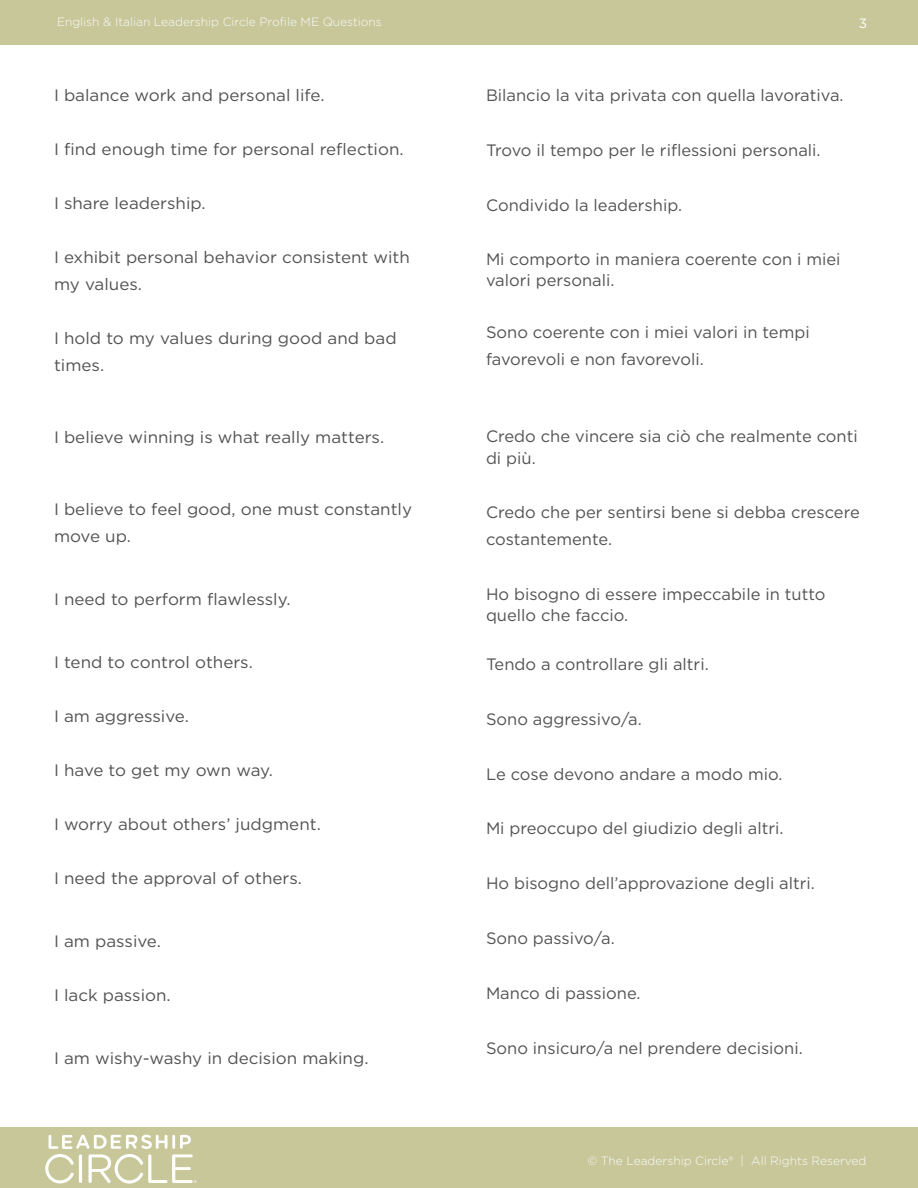
<style>
.page{position:relative;width:918px;height:1188px;background:#fff}
.page>*{position:absolute;margin:0;border:0;box-sizing:border-box;transform-origin:0 0}
.t1{font:16.5px/27px "Gotham";color:#535353}
.t2{font:13.5px "Gotham";color:#fff}
.t3{font:300 12px "Gotham";color:#fbfdfe}
</style>
<div class="page">
<div style="left:0;top:1128px;width:918px;height:60px;background:#c7c799"></div>
<div style="left:0;top:0;width:918px;height:44px;background:#c7c799"></div>
<svg style="left:45px;top:1135px;width:152px;height:49px"></svg>
<p class="t3" style="left:57px;top:15px;width:326px">English &amp; Italian Leadership Circle Profile ME Questions</p>
<p class="t2" style="left:859px;top:15px;width:10px">3</p>
<p class="t1" style="left:54px;top:81px;width:272px">I balance work and personal life.</p>
<p class="t1" style="left:54px;top:135px;width:351px">I find enough time for personal reflection.</p>
<p class="t1" style="left:54px;top:189px;width:153px">I share leadership.</p>
<p class="t1" style="left:54px;top:243px;width:357px">I exhibit personal behavior consistent with my values.</p>
<p class="t1" style="left:54px;top:324px;width:344px">I hold to my values during good and bad times.</p>
<p class="t1" style="left:54px;top:423px;width:332px">I believe winning is what really matters.</p>
<p class="t1" style="left:54px;top:495px;width:360px">I believe to feel good, one must constantly move up.</p>
<p class="t1" style="left:54px;top:585px;width:238px">I need to perform flawlessly.</p>
<p class="t1" style="left:54px;top:648px;width:200px">I tend to control others.</p>
<p class="t1" style="left:54px;top:702px;width:136px">I am aggressive.</p>
<p class="t1" style="left:54px;top:756px;width:220px">I have to get my own way.</p>
<p class="t1" style="left:54px;top:810px;width:268px">I worry about others’ judgment.</p>
<p class="t1" style="left:54px;top:864px;width:250px">I need the approval of others.</p>
<p class="t1" style="left:54px;top:927px;width:109px">I am passive.</p>
<p class="t1" style="left:54px;top:981px;width:118px">I lack passion.</p>
<p class="t1" style="left:54px;top:1044px;width:316px">I am wishy-washy in decision making.</p>
<p class="t1" style="left:486px;top:81px;width:359px">Bilancio la vita privata con quella lavorativa.</p>
<p class="t1" style="left:486px;top:136px;width:336px">Trovo il tempo per le riflessioni personali.</p>
<p class="t1" style="left:486px;top:191px;width:198px">Condivido la leadership.</p>
<p class="t1" style="left:486px;top:249px;width:356px;line-height:21px">Mi comporto in maniera coerente con i miei valori personali.</p>
<p class="t1" style="left:486px;top:319px;width:325px">Sono coerente con i miei valori in tempi favorevoli e non favorevoli.</p>
<p class="t1" style="left:486px;top:426px;width:373px;line-height:21px">Credo che vincere sia ciò che realmente conti di più.</p>
<p class="t1" style="left:486px;top:499px;width:375px">Credo che per sentirsi bene si debba crescere costantemente.</p>
<p class="t1" style="left:486px;top:583px;width:341px;line-height:21px">Ho bisogno di essere impeccabile in tutto quello che faccio.</p>
<p class="t1" style="left:486px;top:650px;width:224px">Tendo a controllare gli altri.</p>
<p class="t1" style="left:486px;top:705px;width:157px">Sono aggressivo/a.</p>
<p class="t1" style="left:486px;top:760px;width:298px">Le cose devono andare a modo mio.</p>
<p class="t1" style="left:486px;top:815px;width:299px">Mi preoccupo del giudizio degli altri.</p>
<p class="t1" style="left:486px;top:870px;width:330px">Ho bisogno dell’approvazione degli altri.</p>
<p class="t1" style="left:486px;top:924px;width:130px">Sono passivo/a.</p>
<p class="t1" style="left:486px;top:979px;width:156px">Manco di passione.</p>
<p class="t1" style="left:486px;top:1034px;width:318px">Sono insicuro/a nel prendere decisioni.</p>
<p class="t3" style="left:587px;top:1153px;width:281px">© The Leadership Circle® | All Rights Reserved</p>
</div>
